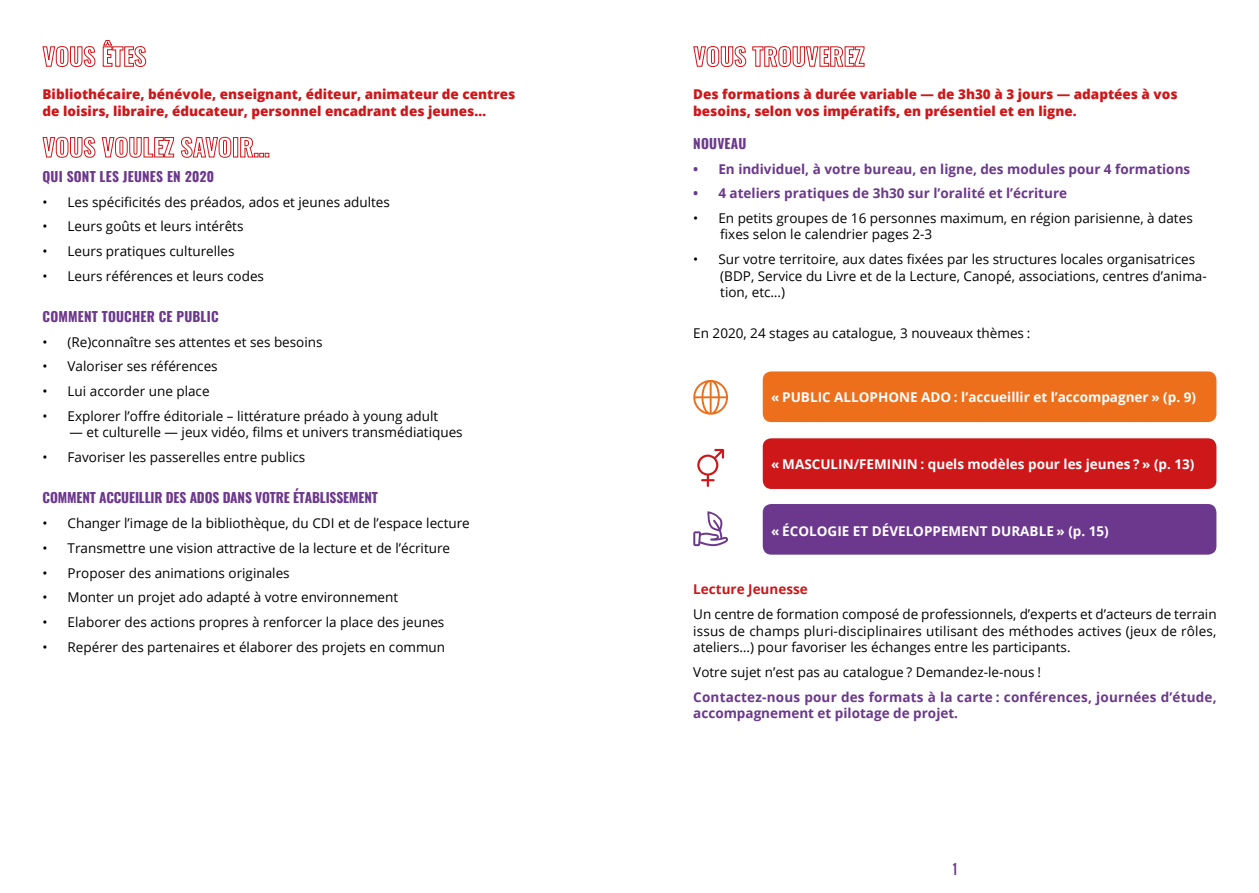
<style>
.page{position:relative;width:1259px;height:893px;background:#fff}
.page>*{position:absolute;margin:0;border:0;box-sizing:border-box;transform-origin:0 0}
.t1{font:13.5px/16.5px "Open Sans";color:#000}
.t2{font:800 13.5px/16.5px "Open Sans";color:#cd1719}
.t3{font:700 13.5px/16.5px "Open Sans";color:#6c388d}
.t4{font:700 13.5px "Open Sans";color:#fff}
.t5{font:700 13.5px "Oswald";letter-spacing:.015em;color:#6c388d}
.t6{font:700 13.5px "Oswald";letter-spacing:-.01em;color:#6c388d}
.t7{font:700 13.5px "Open Sans";color:#cd1719}
.t8{font:13.5px "Oswald";color:#6c388d}
</style>
<div class="page">
<svg style="left:693px;top:46px;width:53px;height:21px"></svg>
<svg style="left:752px;top:46px;width:113px;height:21px"></svg>
<div style="left:763px;top:371px;width:453px;height:51px;background:#ed6f1c;border-radius:9px"></div>
<div style="left:763px;top:438px;width:453px;height:51px;background:#cd1719;border-radius:9px"></div>
<div style="left:763px;top:504px;width:453px;height:51px;background:#6c388d;border-radius:9px"></div>
<svg style="left:697px;top:449px;width:27px;height:38px"></svg>
<svg style="left:693px;top:380px;width:35px;height:35px"></svg>
<svg style="left:693px;top:511px;width:35px;height:35px"></svg>
<svg style="left:42px;top:46px;width:54px;height:21px"></svg>
<svg style="left:102px;top:40px;width:44px;height:27px"></svg>
<svg style="left:42px;top:137px;width:132px;height:21px"></svg>
<svg style="left:181px;top:137px;width:50px;height:21px"></svg>
<div style="left:233px;top:137px;width:5px;height:20px;border:1px solid #cd1719"></div>
<svg style="left:240px;top:137px;width:29px;height:21px"></svg>
<p class="t2" style="left:43px;top:85px;width:474px">Bibliothécaire, bénévole, enseignant, éditeur, animateur de centres de loisirs, libraire, éducateur, personnel encadrant des jeunes…</p>
<p class="t5" style="left:43px;top:169px;width:173px">QUI SONT LES JEUNES EN 2020</p>
<p class="t1" style="left:43px;top:193px;width:349px">• Les spécificités des préados, ados et jeunes adultes</p>
<p class="t1" style="left:43px;top:218px;width:202px">• Leurs goûts et leurs intérêts</p>
<p class="t1" style="left:43px;top:242px;width:194px">• Leurs pratiques culturelles</p>
<p class="t1" style="left:43px;top:267px;width:223px">• Leurs références et leurs codes</p>
<p class="t5" style="left:43px;top:309px;width:178px">COMMENT TOUCHER CE PUBLIC</p>
<p class="t1" style="left:43px;top:333px;width:281px">• (Re)connaître ses attentes et ses besoins</p>
<p class="t1" style="left:43px;top:358px;width:177px">• Valoriser ses références</p>
<p class="t1" style="left:43px;top:383px;width:169px">• Lui accorder une place</p>
<p class="t1" style="left:43px;top:407px;width:397px">• Explorer l’offre éditoriale – littérature préado à young adult</p>
<p class="t1" style="left:70px;top:424px;width:395px">— et culturelle — jeux vidéo, films et univers transmédiatiques</p>
<p class="t1" style="left:43px;top:449px;width:264px">• Favoriser les passerelles entre publics</p>
<p class="t6" style="left:43px;top:491px;width:337px">COMMENT ACCUEILLIR DES ADOS DANS VOTRE ÉTABLISSEMENT</p>
<p class="t1" style="left:43px;top:515px;width:429px">• Changer l’image de la bibliothèque, du CDI et de l’espace lecture</p>
<p class="t1" style="left:43px;top:539px;width:409px">• Transmettre une vision attractive de la lecture et de l’écriture</p>
<p class="t1" style="left:43px;top:564px;width:249px">• Proposer des animations originales</p>
<p class="t1" style="left:43px;top:589px;width:357px">• Monter un projet ado adapté à votre environnement</p>
<p class="t1" style="left:43px;top:614px;width:403px">• Elaborer des actions propres à renforcer la place des jeunes</p>
<p class="t1" style="left:43px;top:638px;width:404px">• Repérer des partenaires et élaborer des projets en commun</p>
<p class="t2" style="left:693px;top:85px;width:486px">Des formations à durée variable — de 3h30 à 3 jours — adaptées à vos besoins, selon vos impératifs, en présentiel et en ligne.</p>
<p class="t5" style="left:693px;top:136px;width:55px">NOUVEAU</p>
<p class="t3" style="left:693px;top:160px;width:498px">• En individuel, à votre bureau, en ligne, des modules pour 4 formations</p>
<p class="t3" style="left:693px;top:185px;width:375px">• 4 ateliers pratiques de 3h30 sur l’oralité et l’écriture</p>
<p class="t1" style="left:720px;top:209px;width:474px;text-indent:-27px">• En petits groupes de 16 personnes maximum, en région parisienne, à dates fixes selon le calendrier pages 2-3</p>
<p class="t1" style="left:720px;top:251px;width:488px;text-indent:-27px">• Sur votre territoire, aux dates fixées par les structures locales organisatrices (BDP, Service du Livre et de la Lecture, Canopé, associations, centres d’anima&shy;tion, etc…)</p>
<p class="t1" style="left:693px;top:325px;width:338px">En 2020, 24 stages au catalogue, 3 nouveaux thèmes :</p>
<p class="t4" style="left:771px;top:387px;width:426px">« PUBLIC ALLOPHONE ADO : l’accueillir et l’accompagner » (p. 9)</p>
<p class="t4" style="left:771px;top:455px;width:425px">« MASCULIN/FEMININ : quels modèles pour les jeunes ? » (p. 13)</p>
<p class="t4" style="left:771px;top:521px;width:339px">« ÉCOLOGIE ET DÉVELOPPEMENT DURABLE » (p. 15)</p>
<p class="t7" style="left:693px;top:580px;width:116px">Lecture Jeunesse</p>
<p class="t1" style="left:693px;top:605px;width:525px;text-align:justify">Un centre de formation composé de professionnels, d’experts et d’acteurs de terrain issus de champs pluri-disciplinaires utilisant des méthodes actives (jeux de rôles, ateliers…) pour favoriser les échanges entre les participants.</p>
<p class="t1" style="left:693px;top:663px;width:349px">Votre sujet n’est pas au catalogue ? Demandez-le-nous !</p>
<p class="t3" style="left:693px;top:688px;width:525px">Contactez-nous pour des formats à la carte : conférences, journées d’étude, accompagnement et pilotage de projet.</p>
<p class="t8" style="left:952px;top:859px;width:6px">1</p>
</div>
